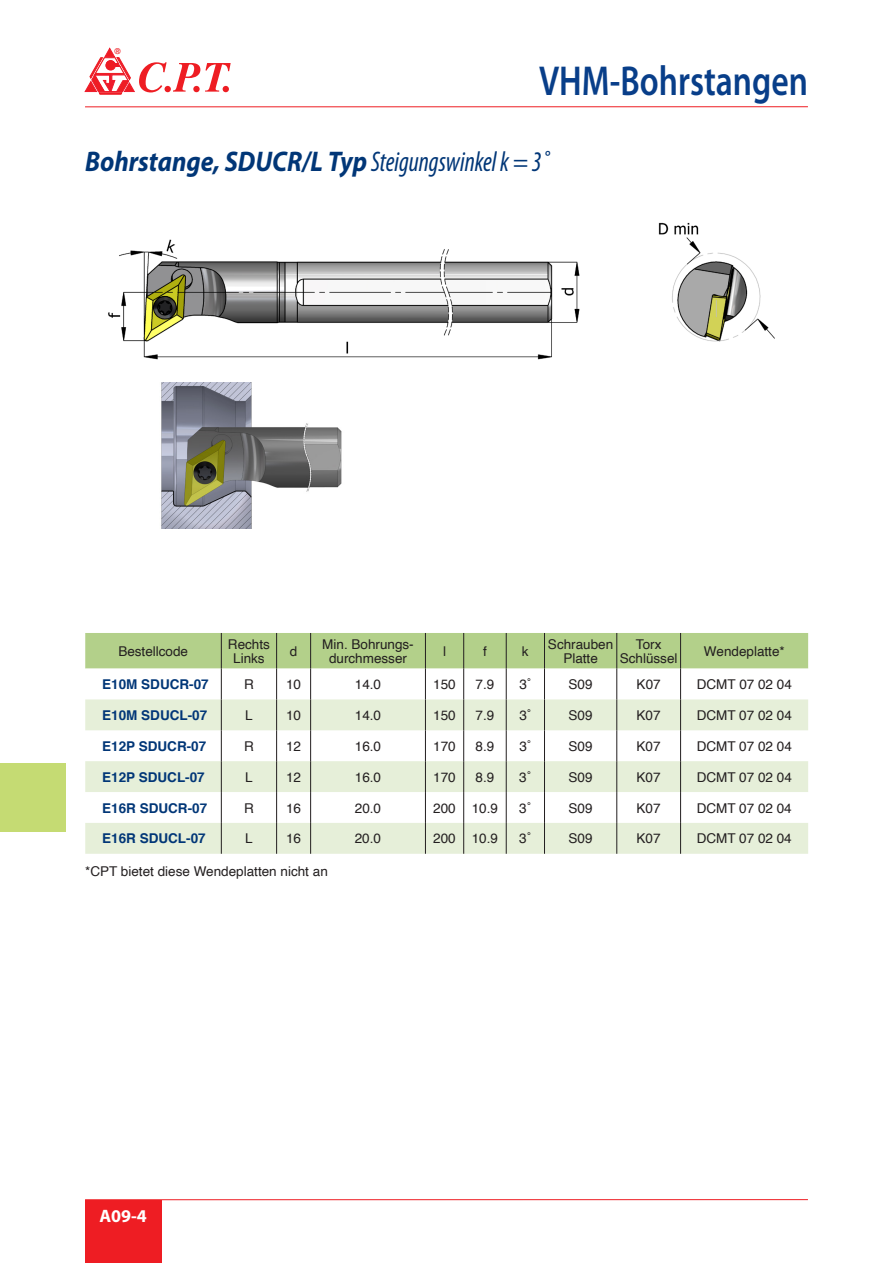
<style>
.page{position:relative;width:893px;height:1263px;background:#fff}
.page>*{position:absolute;margin:0;border:0;box-sizing:border-box;transform-origin:0 0}
.t1{font:600 42px "Myriad Pro";color:#083e89;scale:.8 1}
.t2{font:italic 700 28.5px "Myriad Pro";color:#013677;scale:.9 1}
.t3{font:700 18px "Myriad Pro";color:#fff}
.t4{font:13.5px/13.5px "Helvetica";color:#231f20;text-align:center}
.t5{font:700 13.5px "Helvetica";color:#013677}
.t6{font:500 11.25px "Win Soft Pro";color:#ee1d23}
.s1{font-weight:400;font-stretch:condensed}
</style>
<div class="page">
<hr style="left:85px;top:106px;width:723px;height:1px;background:#ee1d23">
<div style="left:85px;top:1200px;width:77px;height:63px;background:#ee1d23"></div>
<hr style="left:85px;top:1199px;width:723px;height:1px;background:#ee1d23">
<div style="left:0;top:763px;width:66px;height:68px;background:#c5db73"></div>
<svg style="left:85px;top:48px;width:146px;height:46px"></svg>
<img style="left:108px;top:222px;width:667px;height:161px">
<img style="left:161px;top:383px;width:181px;height:145px">
<div style="left:85px;top:633px;width:723px;height:36px;background:#b3d08a"></div>
<svg style="left:85px;top:699px;width:723px;height:155px;fill:#e6efd9"></svg>
<hr style="left:221px;top:633px;width:1px;height:36px;background:#231f20">
<hr style="left:276px;top:633px;width:1px;height:36px;background:#231f20">
<hr style="left:310px;top:633px;width:1px;height:36px;background:#231f20">
<hr style="left:425px;top:633px;width:1px;height:36px;background:#231f20">
<hr style="left:463px;top:633px;width:1px;height:36px;background:#231f20">
<hr style="left:506px;top:633px;width:1px;height:36px;background:#231f20">
<hr style="left:544px;top:633px;width:1px;height:36px;background:#231f20">
<hr style="left:616px;top:633px;width:1px;height:36px;background:#231f20">
<hr style="left:680px;top:633px;width:1px;height:36px;background:#231f20">
<hr style="left:221px;top:669px;width:1px;height:30px;background:#231f20">
<hr style="left:276px;top:669px;width:1px;height:30px;background:#231f20">
<hr style="left:310px;top:669px;width:1px;height:30px;background:#231f20">
<hr style="left:425px;top:669px;width:1px;height:30px;background:#231f20">
<hr style="left:463px;top:669px;width:1px;height:30px;background:#231f20">
<hr style="left:506px;top:669px;width:1px;height:30px;background:#231f20">
<hr style="left:544px;top:669px;width:1px;height:30px;background:#231f20">
<hr style="left:616px;top:669px;width:1px;height:30px;background:#231f20">
<hr style="left:680px;top:669px;width:1px;height:30px;background:#231f20">
<hr style="left:221px;top:699px;width:1px;height:31px;background:#231f20">
<hr style="left:276px;top:699px;width:1px;height:31px;background:#231f20">
<hr style="left:310px;top:699px;width:1px;height:31px;background:#231f20">
<hr style="left:425px;top:699px;width:1px;height:31px;background:#231f20">
<hr style="left:463px;top:699px;width:1px;height:31px;background:#231f20">
<hr style="left:506px;top:699px;width:1px;height:31px;background:#231f20">
<hr style="left:544px;top:699px;width:1px;height:31px;background:#231f20">
<hr style="left:616px;top:699px;width:1px;height:31px;background:#231f20">
<hr style="left:680px;top:699px;width:1px;height:31px;background:#231f20">
<hr style="left:221px;top:730px;width:1px;height:31px;background:#231f20">
<hr style="left:276px;top:730px;width:1px;height:31px;background:#231f20">
<hr style="left:310px;top:730px;width:1px;height:31px;background:#231f20">
<hr style="left:425px;top:730px;width:1px;height:31px;background:#231f20">
<hr style="left:463px;top:730px;width:1px;height:31px;background:#231f20">
<hr style="left:506px;top:730px;width:1px;height:31px;background:#231f20">
<hr style="left:544px;top:730px;width:1px;height:31px;background:#231f20">
<hr style="left:616px;top:730px;width:1px;height:31px;background:#231f20">
<hr style="left:680px;top:730px;width:1px;height:31px;background:#231f20">
<hr style="left:221px;top:761px;width:1px;height:31px;background:#231f20">
<hr style="left:276px;top:761px;width:1px;height:31px;background:#231f20">
<hr style="left:310px;top:761px;width:1px;height:31px;background:#231f20">
<hr style="left:425px;top:761px;width:1px;height:31px;background:#231f20">
<hr style="left:463px;top:761px;width:1px;height:31px;background:#231f20">
<hr style="left:506px;top:761px;width:1px;height:31px;background:#231f20">
<hr style="left:544px;top:761px;width:1px;height:31px;background:#231f20">
<hr style="left:616px;top:761px;width:1px;height:31px;background:#231f20">
<hr style="left:680px;top:761px;width:1px;height:31px;background:#231f20">
<hr style="left:221px;top:792px;width:1px;height:31px;background:#231f20">
<hr style="left:276px;top:792px;width:1px;height:31px;background:#231f20">
<hr style="left:310px;top:792px;width:1px;height:31px;background:#231f20">
<hr style="left:425px;top:792px;width:1px;height:31px;background:#231f20">
<hr style="left:463px;top:792px;width:1px;height:31px;background:#231f20">
<hr style="left:506px;top:792px;width:1px;height:31px;background:#231f20">
<hr style="left:544px;top:792px;width:1px;height:31px;background:#231f20">
<hr style="left:616px;top:792px;width:1px;height:31px;background:#231f20">
<hr style="left:680px;top:792px;width:1px;height:31px;background:#231f20">
<hr style="left:221px;top:823px;width:1px;height:31px;background:#231f20">
<hr style="left:276px;top:823px;width:1px;height:31px;background:#231f20">
<hr style="left:310px;top:823px;width:1px;height:31px;background:#231f20">
<hr style="left:425px;top:823px;width:1px;height:31px;background:#231f20">
<hr style="left:463px;top:823px;width:1px;height:31px;background:#231f20">
<hr style="left:506px;top:823px;width:1px;height:31px;background:#231f20">
<hr style="left:544px;top:823px;width:1px;height:31px;background:#231f20">
<hr style="left:616px;top:823px;width:1px;height:31px;background:#231f20">
<hr style="left:680px;top:823px;width:1px;height:31px;background:#231f20">
<p class="t6" style="left:114px;top:43px;width:8px">®</p>
<h1 class="t1" style="left:539px;top:54px;width:338px">VHM-Bohrstangen</h1>
<h2 class="t2" style="left:85px;top:143px;width:519px">Bohrstange, SDUCR/L Typ <span class="s1">Steigungswinkel k = 3˚</span></h2>
<p class="t4" style="left:118px;top:645px;width:71px">Bestellcode</p>
<p class="t4" style="left:228px;top:638px;width:44px">Rechts<br>Links</p>
<p class="t4" style="left:290px;top:645px;width:9px">d</p>
<p class="t4" style="left:322px;top:638px;width:93px">Min. Bohrungs&shy;durchmesser</p>
<p class="t4" style="left:443px;top:645px;width:4px">l</p>
<p class="t4" style="left:483px;top:645px;width:5px">f</p>
<p class="t4" style="left:522px;top:645px;width:8px">k</p>
<p class="t4" style="left:548px;top:638px;width:67px">Schrauben<br>Platte</p>
<p class="t4" style="left:620px;top:638px;width:59px">Torx<br>Schlüssel</p>
<p class="t4" style="left:704px;top:645px;width:82px">Wendeplatte*</p>
<p class="t5" style="left:102px;top:673px;width:108px">E10M SDUCR-07</p>
<p class="t4" style="left:244px;top:678px;width:11px">R</p>
<p class="t4" style="left:286px;top:678px;width:17px">10</p>
<p class="t4" style="left:355px;top:678px;width:28px">14.0</p>
<p class="t4" style="left:433px;top:678px;width:24px">150</p>
<p class="t4" style="left:476px;top:678px;width:20px">7.9</p>
<p class="t4" style="left:519px;top:678px;width:14px">3˚</p>
<p class="t4" style="left:569px;top:678px;width:26px">S09</p>
<p class="t4" style="left:637px;top:678px;width:26px">K07</p>
<p class="t4" style="left:697px;top:678px;width:97px">DCMT 07 02 04</p>
<p class="t5" style="left:102px;top:704px;width:107px">E10M SDUCL-07</p>
<p class="t4" style="left:245px;top:709px;width:9px">L</p>
<p class="t4" style="left:286px;top:709px;width:17px">10</p>
<p class="t4" style="left:355px;top:709px;width:28px">14.0</p>
<p class="t4" style="left:433px;top:709px;width:24px">150</p>
<p class="t4" style="left:476px;top:709px;width:20px">7.9</p>
<p class="t4" style="left:519px;top:709px;width:14px">3˚</p>
<p class="t4" style="left:569px;top:709px;width:26px">S09</p>
<p class="t4" style="left:637px;top:709px;width:26px">K07</p>
<p class="t4" style="left:697px;top:709px;width:97px">DCMT 07 02 04</p>
<p class="t5" style="left:102px;top:735px;width:106px">E12P SDUCR-07</p>
<p class="t4" style="left:244px;top:740px;width:11px">R</p>
<p class="t4" style="left:286px;top:740px;width:17px">12</p>
<p class="t4" style="left:355px;top:740px;width:28px">16.0</p>
<p class="t4" style="left:433px;top:740px;width:24px">170</p>
<p class="t4" style="left:476px;top:740px;width:20px">8.9</p>
<p class="t4" style="left:519px;top:740px;width:14px">3˚</p>
<p class="t4" style="left:569px;top:740px;width:26px">S09</p>
<p class="t4" style="left:637px;top:740px;width:26px">K07</p>
<p class="t4" style="left:697px;top:740px;width:97px">DCMT 07 02 04</p>
<p class="t5" style="left:102px;top:766px;width:104px">E12P SDUCL-07</p>
<p class="t4" style="left:245px;top:771px;width:9px">L</p>
<p class="t4" style="left:286px;top:771px;width:17px">12</p>
<p class="t4" style="left:355px;top:771px;width:28px">16.0</p>
<p class="t4" style="left:433px;top:771px;width:24px">170</p>
<p class="t4" style="left:475px;top:771px;width:20px">8.9</p>
<p class="t4" style="left:519px;top:771px;width:14px">3˚</p>
<p class="t4" style="left:569px;top:771px;width:26px">S09</p>
<p class="t4" style="left:637px;top:771px;width:26px">K07</p>
<p class="t4" style="left:697px;top:771px;width:97px">DCMT 07 02 04</p>
<p class="t5" style="left:102px;top:797px;width:107px">E16R SDUCR-07</p>
<p class="t4" style="left:244px;top:801px;width:11px">R</p>
<p class="t4" style="left:286px;top:801px;width:17px">16</p>
<p class="t4" style="left:355px;top:801px;width:28px">20.0</p>
<p class="t4" style="left:433px;top:801px;width:66px">200 10.9</p>
<p class="t4" style="left:519px;top:801px;width:14px">3˚</p>
<p class="t4" style="left:569px;top:801px;width:26px">S09</p>
<p class="t4" style="left:637px;top:801px;width:26px">K07</p>
<p class="t4" style="left:697px;top:801px;width:97px">DCMT 07 02 04</p>
<p class="t5" style="left:102px;top:828px;width:105px">E16R SDUCL-07</p>
<p class="t4" style="left:245px;top:832px;width:9px">L</p>
<p class="t4" style="left:286px;top:832px;width:17px">16</p>
<p class="t4" style="left:355px;top:832px;width:28px">20.0</p>
<p class="t4" style="left:433px;top:832px;width:66px">200 10.9</p>
<p class="t4" style="left:519px;top:832px;width:14px">3˚</p>
<p class="t4" style="left:569px;top:832px;width:26px">S09</p>
<p class="t4" style="left:637px;top:832px;width:26px">K07</p>
<p class="t4" style="left:697px;top:832px;width:97px">DCMT 07 02 04</p>
<p class="t4" style="left:85px;top:865px;width:244px">*CPT bietet diese Wendeplatten nicht an</p>
<h3 class="t3" style="left:99px;top:1204px;width:49px">A09-4</h3>
</div>
